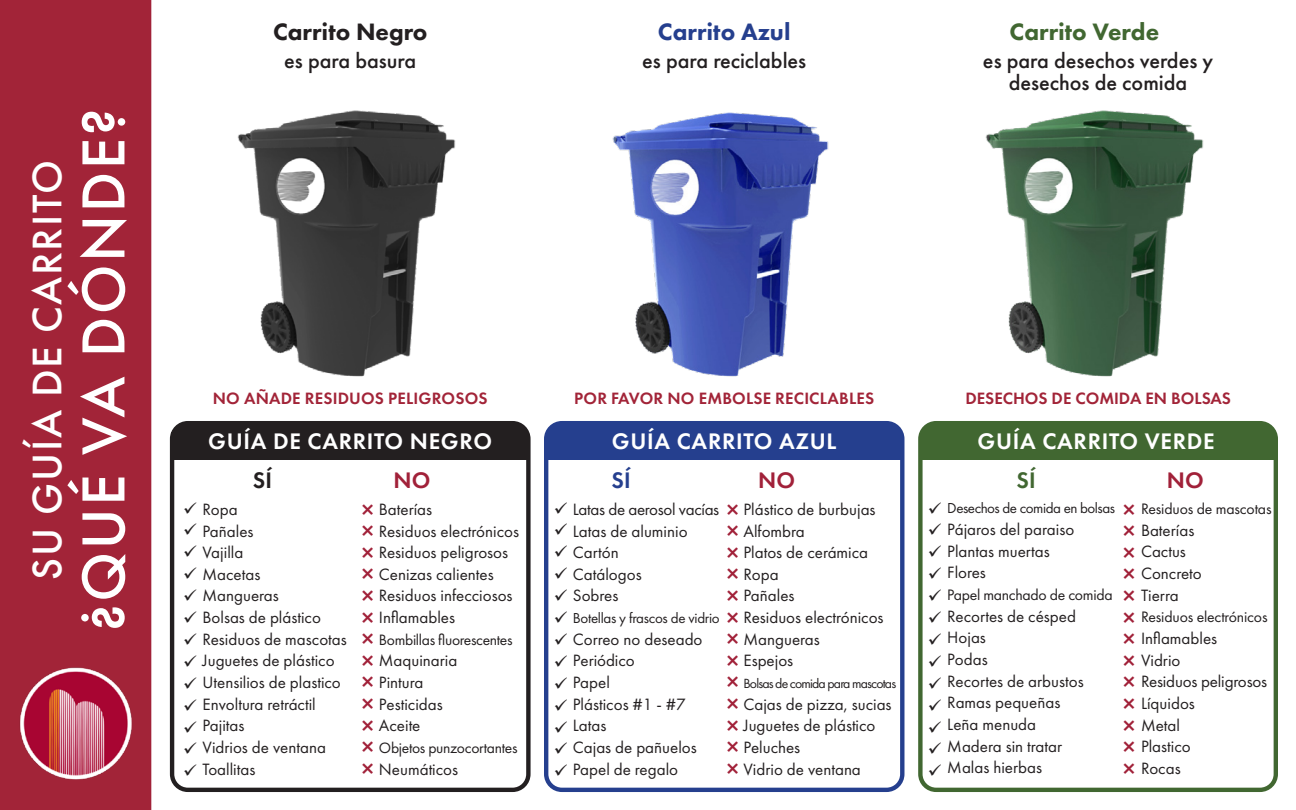
<style>
.page{position:relative;width:1296px;height:810px;background:#fff}
.page>*{position:absolute;margin:0;border:0;box-sizing:border-box;transform-origin:0 0}
.t1{font:500 63px "Futura PT";letter-spacing:.04em;color:#fff}
.t2{font:500 42.9px "Futura PT";letter-spacing:.04em;color:#fff}
.t3{font:800 24.6px "Futura PT";color:#231f20}
.t4{font:800 24.6px "Futura PT";color:#416731}
.t5{font:800 24.6px "Futura PT";color:#253f8e}
.t6{font:600 23.4px "Futura PT";letter-spacing:.03em;color:#fff}
.t7{font:600 23.4px "Futura PT";color:#a12139}
.t8{font:600 23.4px "Futura PT";color:#231f20}
.t9{font:600 23.4px "Futura PT";color:#416731}
.t10{font:600 23.4px "Futura PT";color:#253f8e}
.t11{font:500 22.2px/22.2px "Futura PT";color:#231f20;text-align:center}
.t12{font:17.1px "Futura PT";color:#231f20}
.t13{font:600 17.1px "Futura PT";letter-spacing:.01em;color:#a22438}
.t14{font:17.1px "Futura PT";letter-spacing:-.02em;color:#231f20}
.t15{font:15.6px "Futura PT";letter-spacing:-.02em;color:#231f20}
.t16{font:15px "Futura PT";letter-spacing:-.03em;color:#231f20}
.t17{font:13.8px "Futura PT";letter-spacing:-.06em;color:#231f20}
</style>
<div class="page">
<div style="left:0;top:0;width:151px;height:810px;background:#a22438"></div>
<img style="left:17px;top:667px;width:115px;height:115px">
<img style="left:612px;top:112px;width:217px;height:265px">
<img style="left:237px;top:110px;width:219px;height:267px">
<img style="left:985px;top:110px;width:219px;height:267px">
<div style="left:170px;top:421px;width:361px;height:371px;border:4px solid #231f20;border-radius:16px"></div>
<div style="left:173px;top:423px;width:355px;height:24px;background:#231f20;border-radius:12px"></div>
<svg style="left:172px;top:432px;width:357px;height:28px"></svg>
<div style="left:918px;top:421px;width:360px;height:371px;border:4px solid #416731;border-radius:16px"></div>
<div style="left:922px;top:423px;width:352px;height:24px;background:#416731;border-radius:12px"></div>
<div style="left:922px;top:438px;width:352px;height:22px;background:#416731"></div>
<div style="left:544px;top:421px;width:360px;height:371px;border:4px solid #253f8e;border-radius:16px"></div>
<div style="left:547px;top:423px;width:355px;height:24px;background:#253f8e;border-radius:12px"></div>
<div style="left:547px;top:438px;width:355px;height:22px;background:#253f8e"></div>
<p class="t1" style="left:66px;top:631px;width:525px;rotate:-90deg">¿QUÉ VA DÓNDE?</p>
<p class="t2" style="left:21px;top:580px;width:422px;rotate:-90deg">SU GUÍA DE CARRITO</p>
<p class="t3" style="left:273px;top:16px;width:156px">Carrito Negro</p>
<p class="t11" style="left:284px;top:49px;width:133px">es para basura</p>
<p class="t5" style="left:658px;top:16px;width:134px">Carrito Azul</p>
<p class="t11" style="left:642px;top:49px;width:166px">es para reciclables</p>
<p class="t4" style="left:1010px;top:16px;width:151px">Carrito Verde</p>
<p class="t11" style="left:983px;top:49px;width:232px">es para desechos verdes y desechos de comida</p>
<p class="t13" style="left:213px;top:388px;width:276px">NO AÑADE RESIDUOS PELIGROSOS</p>
<p class="t13" style="left:574px;top:388px;width:301px">POR FAVOR NO EMBOLSE RECICLABLES</p>
<p class="t6" style="left:208px;top:426px;width:286px">GUÍA DE CARRITO NEGRO</p>
<p class="t7" style="left:394px;top:466px;width:38px">NO</p>
<p class="t12" style="left:183px;top:499px;width:56px">✓ Ropa</p>
<p class="t12" style="left:183px;top:521px;width:72px">✓ Pañales</p>
<p class="t12" style="left:183px;top:542px;width:62px">✓ Vajilla</p>
<p class="t12" style="left:183px;top:564px;width:79px">✓ Macetas</p>
<p class="t12" style="left:183px;top:586px;width:97px">✓ Mangueras</p>
<p class="t12" style="left:203px;top:607px;width:120px">Bolsas de plástico</p>
<p class="t12" style="left:203px;top:629px;width:146px">Residuos de mascotas</p>
<p class="t12" style="left:203px;top:651px;width:134px">Juguetes de plástico</p>
<p class="t12" style="left:203px;top:672px;width:140px">Utensilios de plastico</p>
<p class="t12" style="left:203px;top:694px;width:115px">Envoltura retráctil</p>
<p class="t12" style="left:203px;top:716px;width:44px">Pajitas</p>
<p class="t12" style="left:203px;top:737px;width:125px">Vidrios de ventana</p>
<p class="t12" style="left:203px;top:759px;width:54px">Toallitas</p>
<p class="t8" style="left:253px;top:466px;width:21px">SÍ</p>
<p class="t12" style="left:379px;top:499px;width:55px">Baterías</p>
<p class="t12" style="left:379px;top:521px;width:142px">Residuos electrónicos</p>
<p class="t12" style="left:379px;top:542px;width:131px">Residuos peligrosos</p>
<p class="t12" style="left:379px;top:564px;width:116px">Cenizas calientes</p>
<p class="t12" style="left:379px;top:586px;width:135px">Residuos infecciosos</p>
<p class="t12" style="left:379px;top:607px;width:78px">Inflamables</p>
<p class="t15" style="left:379px;top:630px;width:135px">Bombillas fluorescentes</p>
<p class="t12" style="left:379px;top:651px;width:80px">Maquinaria</p>
<p class="t12" style="left:379px;top:672px;width:46px">Pintura</p>
<p class="t12" style="left:379px;top:694px;width:65px">Pesticidas</p>
<p class="t12" style="left:379px;top:716px;width:43px">Aceite</p>
<p class="t15" style="left:379px;top:739px;width:140px">Objetos punzocortantes</p>
<p class="t12" style="left:379px;top:759px;width:81px">Neumáticos</p>
<p class="t6" style="left:612px;top:426px;width:226px">GUÍA CARRITO AZUL</p>
<p class="t7" style="left:758px;top:466px;width:38px">NO</p>
<p class="t10" style="left:611px;top:466px;width:21px">SÍ</p>
<p class="t14" style="left:555px;top:499px;width:165px">✓ Latas de aerosol vacías</p>
<p class="t12" style="left:555px;top:521px;width:134px">✓ Latas de aluminio</p>
<p class="t12" style="left:555px;top:542px;width:65px">✓ Cartón</p>
<p class="t12" style="left:555px;top:564px;width:88px">✓ Catálogos</p>
<p class="t12" style="left:555px;top:586px;width:65px">✓ Sobres</p>
<p class="t16" style="left:555px;top:609px;width:166px">✓ Botellas y frascos de vidrio</p>
<p class="t12" style="left:555px;top:629px;width:149px">✓ Correo no deseado</p>
<p class="t12" style="left:555px;top:651px;width:81px">✓ Periódico</p>
<p class="t12" style="left:573px;top:672px;width:39px">Papel</p>
<p class="t12" style="left:573px;top:694px;width:114px">Plásticos #1 - #7</p>
<p class="t12" style="left:573px;top:716px;width:35px">Latas</p>
<p class="t12" style="left:573px;top:737px;width:125px">Cajas de pañuelos</p>
<p class="t12" style="left:573px;top:759px;width:107px">Papel de regalo</p>
<p class="t12" style="left:744px;top:499px;width:134px">Plástico de burbujas</p>
<p class="t12" style="left:744px;top:521px;width:63px">Alfombra</p>
<p class="t12" style="left:744px;top:542px;width:126px">Platos de cerámica</p>
<p class="t12" style="left:744px;top:564px;width:37px">Ropa</p>
<p class="t12" style="left:744px;top:586px;width:53px">Pañales</p>
<p class="t12" style="left:744px;top:607px;width:142px">Residuos electrónicos</p>
<p class="t12" style="left:744px;top:629px;width:78px">Mangueras</p>
<p class="t12" style="left:744px;top:651px;width:51px">Espejos</p>
<p class="t17" style="left:744px;top:675px;width:154px">Bolsas de comida para mascotas</p>
<p class="t12" style="left:744px;top:694px;width:150px">Cajas de pizza, sucias</p>
<p class="t12" style="left:744px;top:716px;width:134px">Juguetes de plástico</p>
<p class="t12" style="left:744px;top:737px;width:58px">Peluches</p>
<p class="t12" style="left:744px;top:759px;width:119px">Vidrio de ventana</p>
<p class="t13" style="left:965px;top:388px;width:267px">DESECHOS DE COMIDA EN BOLSAS</p>
<p class="t6" style="left:978px;top:426px;width:239px">GUÍA CARRITO VERDE</p>
<p class="t7" style="left:1167px;top:466px;width:38px">NO</p>
<p class="t16" style="left:947px;top:499px;width:169px">Desechos de comida en bolsas</p>
<p class="t12" style="left:947px;top:519px;width:128px">Pájaros del paraiso</p>
<p class="t12" style="left:947px;top:541px;width:104px">Plantas muertas</p>
<p class="t12" style="left:947px;top:562px;width:40px">Flores</p>
<p class="t15" style="left:947px;top:586px;width:167px">Papel manchado de comida</p>
<p class="t12" style="left:947px;top:606px;width:130px">Recortes de césped</p>
<p class="t12" style="left:947px;top:627px;width:40px">Hojas</p>
<p class="t12" style="left:947px;top:649px;width:42px">Podas</p>
<p class="t12" style="left:947px;top:671px;width:138px">Recortes de arbustos</p>
<p class="t12" style="left:947px;top:692px;width:115px">Ramas pequeñas</p>
<p class="t12" style="left:947px;top:714px;width:90px">Leña menuda</p>
<p class="t12" style="left:947px;top:736px;width:116px">Madera sin tratar</p>
<p class="t12" style="left:947px;top:757px;width:96px">Malas hierbas</p>
<p class="t9" style="left:1016px;top:466px;width:21px">SÍ</p>
<p class="t15" style="left:1141px;top:499px;width:132px">Residuos de mascotas</p>
<p class="t12" style="left:1141px;top:520px;width:55px">Baterías</p>
<p class="t12" style="left:1141px;top:541px;width:46px">Cactus</p>
<p class="t12" style="left:1141px;top:563px;width:62px">Concreto</p>
<p class="t12" style="left:1141px;top:585px;width:39px">Tierra</p>
<p class="t15" style="left:1141px;top:608px;width:128px">Residuos electrónicos</p>
<p class="t12" style="left:1141px;top:628px;width:78px">Inflamables</p>
<p class="t12" style="left:1141px;top:650px;width:41px">Vidrio</p>
<p class="t12" style="left:1141px;top:671px;width:128px">Residuos peligrosos</p>
<p class="t12" style="left:1141px;top:693px;width:55px">Líquidos</p>
<p class="t12" style="left:1141px;top:715px;width:40px">Metal</p>
<p class="t12" style="left:1141px;top:736px;width:51px">Plastico</p>
<p class="t12" style="left:1141px;top:758px;width:41px">Rocas</p>
</div>
